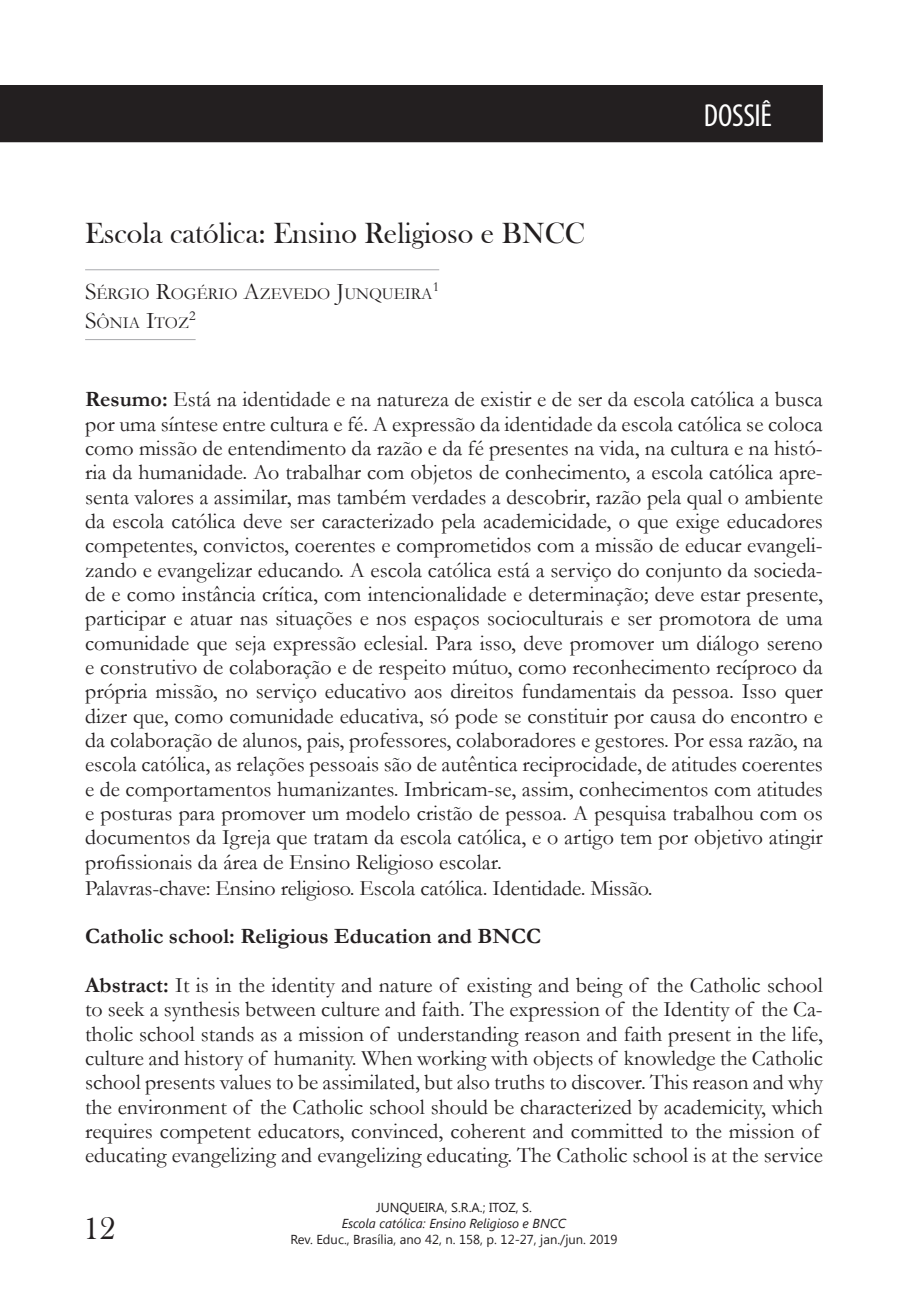
<style>
.page{position:relative;width:908px;height:1304px;background:#fff}
.page>*{position:absolute;margin:0;border:0;box-sizing:border-box;transform-origin:0 0}
.Vazado{font:condensed 32px "Myriad Pro";letter-spacing:-.01em;color:#fff}
.Texto{font:32px "Bask Old Face";color:#231f20}
.Aberturas{font:30px "Bask Old Face";color:#231f20}
.resumos{font:22px/24.4px "Garamond";color:#231f20;text-align:justify}
.resumos-2{font:700 22px "Garamond";color:#231f20}
.autor{font:16.8px "Garamond";color:#231f20}
.autor-2{font:14px "Garamond";color:#231f20}
.t1{font:13px "Segoe UI";color:#231f20}
.t2{font:italic 13px "Segoe UI";color:#231f20}
.s1{font-size:24px}
.s2{font-weight:700}
</style>
<div class="page">
<hr style="left:85px;top:269px;width:354px;height:1px;background:#a8a9ad">
<hr style="left:85px;top:339px;width:110px;height:1px;background:#a8a9ad">
<div style="left:0;top:85px;width:822px;height:57px;background:#231f20"></div>
<p class="Aberturas" style="left:85px;top:217px;width:501px">Escola católica: Ensino Religioso e BNCC</p>
<p class="autor" style="left:85px;top:282px;width:349px"><span class="s1">S</span>ÉRGIO <span class="s1">R</span>OGÉRIO <span class="s1">A</span>ZEVEDO <span class="s1">J</span>UNQUEIRA</p>
<p class="autor-2" style="left:432px;top:277px;width:8px">1</p>
<p class="autor" style="left:85px;top:311px;width:105px"><span class="s1">S</span>ÔNIA <span class="s1">I</span>TOZ</p>
<p class="autor-2" style="left:189px;top:306px;width:8px">2</p>
<p class="Vazado" style="left:703px;top:96px;width:69px">DOSSIÊ</p>
<p class="resumos" style="left:85px;top:387px;width:739px"><span class="s2">Resumo:</span> Está na identidade e na natureza de existir e de ser da escola católica a busca por uma síntese entre cultura e fé. A expressão da identidade da escola católica se coloca como missão de entendimento da razão e da fé presentes na vida, na cultura e na histó&shy;ria da humanidade. Ao trabalhar com objetos de conhecimento, a escola católica apre&shy;senta valores a assimilar, mas também verdades a descobrir, razão pela qual o ambiente da escola católica deve ser caracterizado pela academicidade, o que exige educadores competentes, convictos, coerentes e comprometidos com a missão de educar evangeli&shy;zando e evangelizar educando. A escola católica está a serviço do conjunto da socieda&shy;de e como instância crítica, com intencionalidade e determinação; deve estar presente, participar e atuar nas situações e nos espaços socioculturais e ser promotora de uma comunidade que seja expressão eclesial. Para isso, deve promover um diálogo sereno e construtivo de colaboração e de respeito mútuo, como reconhecimento recíproco da própria missão, no serviço educativo aos direitos fundamentais da pessoa. Isso quer dizer que, como comunidade educativa, só pode se constituir por causa do encontro e da colaboração de alunos, pais, professores, colaboradores e gestores. Por essa razão, na escola católica, as relações pessoais são de autêntica reciprocidade, de atitudes coerentes e de comportamentos humanizantes. Imbricam-se, assim, conhecimentos com atitudes e posturas para promover um modelo cristão de pessoa. A pesquisa trabalhou com os documentos da Igreja que tratam da escola católica, e o artigo tem por objetivo atingir profissionais da área de Ensino Religioso escolar.</p>
<p class="resumos" style="left:85px;top:875px;width:568px">Palavras-chave: Ensino religioso. Escola católica. Identidade. Missão.</p>
<p class="resumos-2" style="left:85px;top:921px;width:457px">Catholic school: Religious Education and BNCC</p>
<p class="resumos" style="left:85px;top:972px;width:739px;text-align:left"><span class="s2">Abstract:</span> It is in the identity and nature of existing and being of the Catholic school to seek a synthesis between culture and faith. The expression of the Identity of the Ca&shy;tholic school stands as a mission of understanding reason and faith present in the life, culture and history of humanity. When working with objects of knowledge the Catholic school presents values to be assimilated, but also truths to discover. This reason and why the environment of the Catholic school should be characterized by academicity, which requires competent educators, convinced, coherent and committed to the mission of educating evangelizing and evangelizing educating. The Catholic school is at the service</p>
<p class="Texto" style="left:84px;top:1211px;width:33px">12</p>
<p class="t1" style="left:376px;top:1199px;width:157px">JUNQUEIRA, S.R.A.; ITOZ, S.</p>
<p class="t2" style="left:341px;top:1214px;width:226px">Escola católica: Ensino Religioso e BNCC</p>
<p class="t1" style="left:290px;top:1230px;width:328px">Rev. Educ., Brasília, ano 42, n. 158, p. 12-27, jan./jun. 2019</p>
</div>
